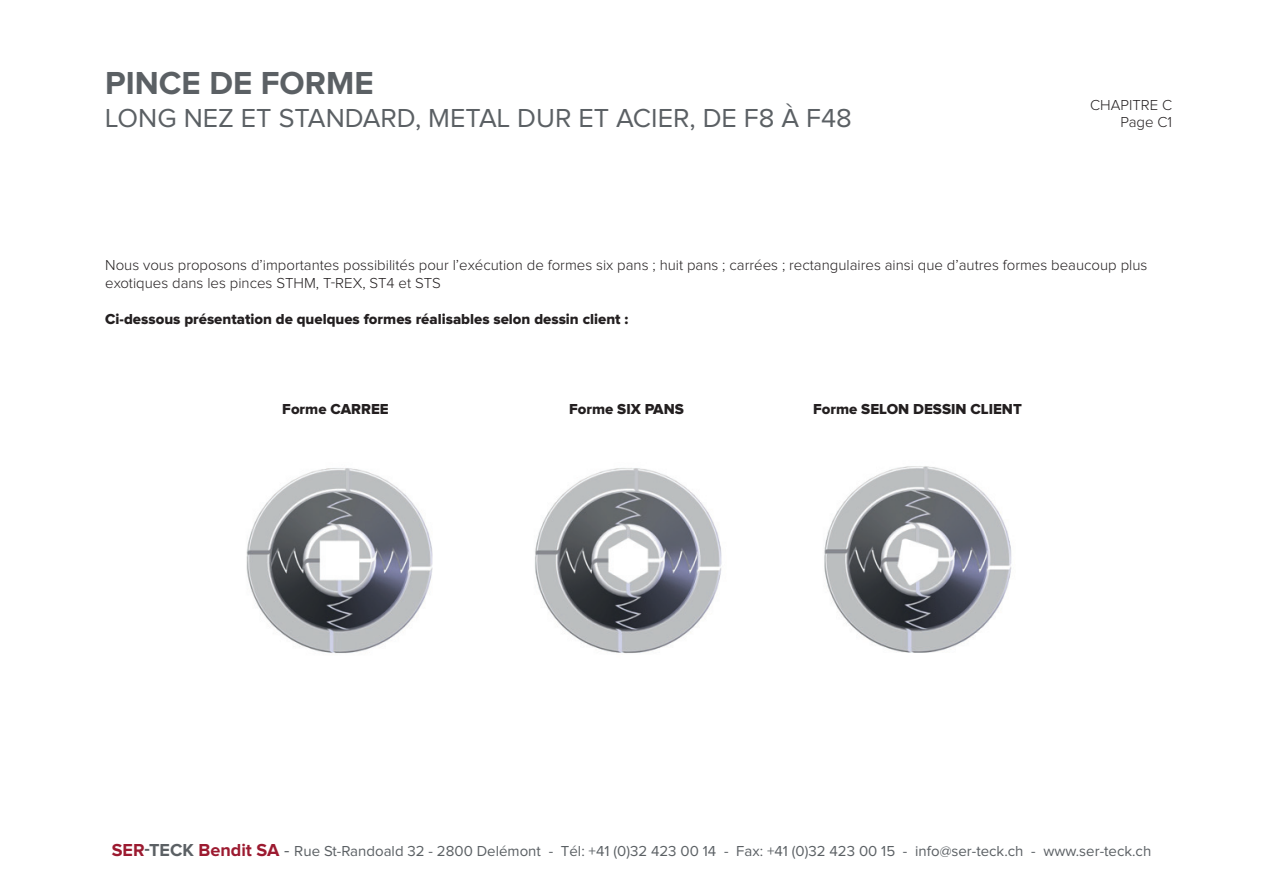
<style>
.page{position:relative;width:1263px;height:893px;background:#fff}
.page>*{position:absolute;margin:0;border:0;box-sizing:border-box;transform-origin:0 0}
.t1{font:700 33px "Proxima Nova";color:#5b6064}
.t2{font:27px "Proxima Nova";color:#5b6064}
.t3{font:300 15px/18px "Proxima Nova";color:#231f20}
.t4{font:15px "Proxima Nova";color:#5b6064}
.t5{font:15px "Proxima Nova Extrabld";color:#231f20}
.s1{font-weight:700;font-size:18px;color:#9c1a30}
.s2{font-weight:700;font-size:18px}
.s3{font-size:18px}
</style>
<div class="page">
<img style="left:246px;top:468px;width:476px;height:186px">
<img style="left:824px;top:466px;width:188px;height:187px">
<h1 class="t1" style="left:105px;top:68px;width:223px">PI NCE DE FORME</h1>
<h2 class="t2" style="left:105px;top:105px;width:748px">lon g n ez et stan dard, metal dur et acier, de F8 à F48</h2>
<p class="t3" style="left:1090px;top:98px;width:84px;line-height:16.2px;text-align:right">CHAPITRE C<br>Page C1</p>
<p class="t3" style="left:105px;top:257px;width:1044px">Nous vous proposons d’importantes possibilités pour l’exécution de formes six pans ; huit pans ; carrées ; rectangulaires ainsi que d’autres formes beaucoup plus exotiques dans les pinces SThm , T-Rex, ST4 et STS</p>
<p class="t5" style="left:105px;top:312px;width:525px">Ci-dessous présentation de quelques formes réalisables selon dessin client :</p>
<p class="t5" style="left:282px;top:402px;width:98px">Forme CARREE</p>
<p class="t5" style="left:569px;top:402px;width:116px">Forme SIX PANS</p>
<p class="t5" style="left:813px;top:402px;width:68px">Forme SELO</p>
<p class="t5" style="left:898px;top:402px;width:124px">N DESSIN CLIENT</p>
<p class="t4" style="left:112px;top:844px;width:1041px"><span class="s1">SER</span><span class="s2">-TECK</span> <span class="s1">BENDIT SA</span> <span class="s3">-</span> Rue St-Randoald 32 - 2800 Delémont - Tél: +41 (0)32 423 00 14 - Fax: +41 (0)32 423 00 15 - info@ser-teck.ch - www.ser-teck.ch</p>
</div>
